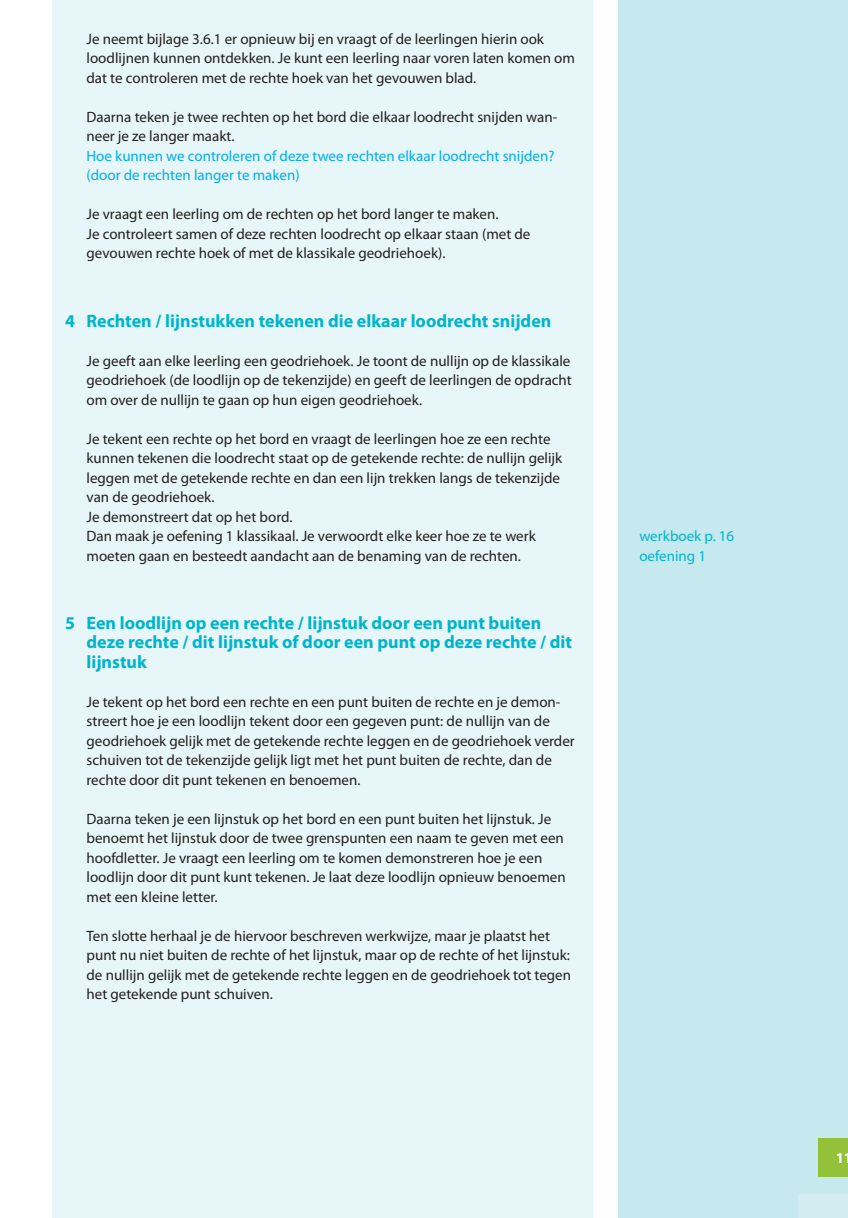
<style>
.page{position:relative;width:848px;height:1218px;background:#fff}
.page>*{position:absolute;margin:0;border:0;box-sizing:border-box;transform-origin:0 0}
.t1{font:700 18px/19.5px "Myriad Pro";color:#00b5cb}
.t2{font:15px/19.5px "Myriad Pro";color:#231f20}
.t3{font:15px/19.5px "Myriad Pro";color:#00aeef}
.t4{font:15px/19.5px "Myriad Pro";color:#00b5cb}
.t5{font:700 15px "Myriad Pro";color:#fff}
</style>
<div class="page">
<div style="left:53px;top:0;width:540px;height:1218px;background:#e7f6f8"></div>
<div style="left:618px;top:0;width:230px;height:1218px;background:#c6e8ef"></div>
<div style="left:798px;top:1194px;width:50px;height:24px;background:#d3ecf2"></div>
<div style="left:818px;top:1138px;width:30px;height:39px;background:#93c139"></div>
<p class="t2" style="left:87px;top:29px;width:490px">Je neemt bijlage 3.6.1 er opnieuw bij en vraagt of de leerlingen hierin ook loodlijnen kunnen ontdekken. Je kunt een leerling naar voren laten komen om dat te controleren met de rechte hoek van het gevouwen blad.</p>
<p class="t2" style="left:87px;top:107px;width:472px">Daarna teken je twee rechten op het bord die elkaar loodrecht snijden wan&shy;neer je ze langer maakt.</p>
<p class="t3" style="left:87px;top:146px;width:469px">Hoe kunnen we controleren of deze twee rechten elkaar loodrecht snijden? (door de rechten langer te maken)</p>
<p class="t2" style="left:87px;top:205px;width:445px">Je vraagt een leerling om de rechten op het bord langer te maken.<br>Je controleert samen of deze rechten loodrecht op elkaar staan (met de gevouwen rechte hoek of met de klassikale geodriehoek).</p>
<p class="t1" style="left:65px;top:311px;width:488px">4 Rechten / lijnstukken tekenen die elkaar loodrecht snijden</p>
<p class="t2" style="left:87px;top:351px;width:487px;text-align:justify">Je geeft aan elke leerling een geodriehoek. Je toont de nullijn op de klassikale geodriehoek (de loodlijn op de tekenzijde) en geeft de leerlingen de opdracht om over de nullijn te gaan op hun eigen geodriehoek.</p>
<p class="t2" style="left:87px;top:429px;width:477px">Je tekent een rechte op het bord en vraagt de leerlingen hoe ze een rechte kunnen tekenen die loodrecht staat op de getekende rechte: de nullijn gelijk leggen met de getekende rechte en dan een lijn trekken langs de tekenzijde van de geodriehoek.<br>Je demonstreert dat op het bord.<br>Dan maak je oefening 1 klassikaal. Je verwoordt elke keer hoe ze te werk moeten gaan en besteedt aandacht aan de benaming van de rechten.</p>
<p class="t1" style="left:87px;top:613px;width:487px;text-indent:-21px">5 Een loodlijn op een rechte / lijnstuk door een punt buiten deze rechte / dit lijnstuk of door een punt op deze rechte / dit lijnstuk</p>
<p class="t2" style="left:87px;top:692px;width:490px">Je tekent op het bord een rechte en een punt buiten de rechte en je demon&shy;streert hoe je een loodlijn tekent door een gegeven punt: de nullijn van de geodriehoek gelijk met de getekende rechte leggen en de geodriehoek verder schuiven tot de tekenzijde gelijk ligt met het punt buiten de rechte, dan de rechte door dit punt tekenen en benoemen.</p>
<p class="t2" style="left:87px;top:809px;width:481px">Daarna teken je een lijnstuk op het bord en een punt buiten het lijnstuk. Je benoemt het lijnstuk door de twee grenspunten een naam te geven met een hoofdletter. Je vraagt een leerling om te komen demonstreren hoe je een loodlijn door dit punt kunt tekenen. Je laat deze loodlijn opnieuw benoemen met een kleine letter.</p>
<p class="t2" style="left:87px;top:926px;width:486px">Ten slotte herhaal je de hiervoor beschreven werkwijze, maar je plaatst het punt nu niet buiten de rechte of het lijnstuk, maar op de rechte of het lijnstuk: de nullijn gelijk met de getekende rechte leggen en de geodriehoek tot tegen het getekende punt schuiven.</p>
<p class="t4" style="left:639px;top:527px;width:97px">werkboek p. 16 oefening 1</p>
<p class="t5" style="left:836px;top:1148px;width:18px">11</p>
</div>
